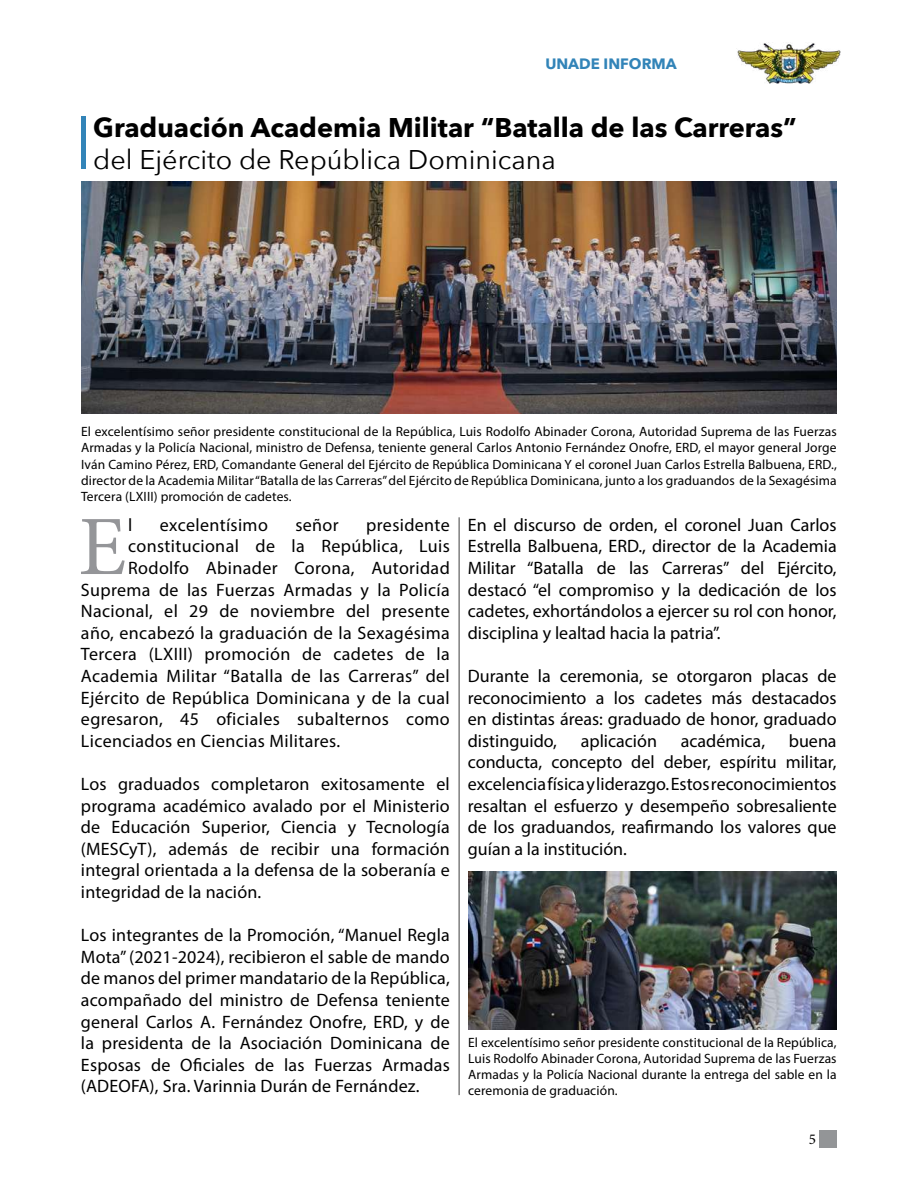
<style>
.page{position:relative;width:918px;height:1188px;background:#fff}
.page>*{position:absolute;margin:0;border:0;box-sizing:border-box;transform-origin:0 0}
.t1{font:84.45px "Minion Pro";color:#949598}
.t2{font:700 27px "Avenir Next";color:#000}
.t3{font:27px "Avenir Next";color:#000}
.t4{font:18px/21.6px "Myriad Pro";letter-spacing:.015em;color:#000;text-align:justify}
.t5{font:700 15px "Avenir Next";color:#3284b8}
.t6{font:15px "Minion Pro";color:#000}
.t7{font:13.5px/16.2px "Myriad Pro";letter-spacing:.01em;color:#000;text-align:justify}
</style>
<div class="page">
<img style="left:737px;top:43px;width:104px;height:40px">
<div style="left:820px;top:1130px;width:17px;height:18px;background:#939597"></div>
<hr style="left:459px;top:517px;width:1px;height:578px;background:#3f3f3f">
<hr style="left:82px;top:116px;width:4px;height:53px;background:#3284b8">
<img style="left:468px;top:872px;width:369px;height:157px">
<img style="left:81px;top:181px;width:756px;height:233px">
<p class="t5" style="left:545px;top:51px;width:133px">UNADE INFORMA</p>
<h2 class="t2" style="left:93px;top:104px;width:705px">Graduación Academia Militar “Batalla de las Carreras”</h2>
<h2 class="t3" style="left:93px;top:137px;width:464px">del Ejército de República Dominicana</h2>
<p class="t7" style="left:81px;top:423px;width:757px">El excelentísimo señor presidente constitucional de la República, Luis Rodolfo Abinader Corona, Autoridad Suprema de las Fuerzas Armadas y la Policía Nacional, ministro de Defensa, teniente general Carlos Antonio Fernández Onofre, ERD, el mayor general Jorge Iván Camino Pérez, ERD, Comandante General del Ejército de República Dominicana Y el coronel Juan Carlos Estrella Balbuena, ERD., director de la Academia Militar “Batalla de las Carreras” del Ejército de República Dominicana, junto a los graduandos de la Sexagésima Tercera (LXIII) promoción de cadetes.</p>
<h1 class="t1" style="left:79px;top:490px;width:49px">E</h1>
<p class="t4" style="left:128px;top:514px;width:6px">l</p>
<p class="t4" style="left:160px;top:514px;width:109px">excelentísimo</p>
<p class="t4" style="left:295px;top:514px;width:45px">señor</p>
<p class="t4" style="left:366px;top:514px;width:85px">presidente</p>
<p class="t4" style="left:128px;top:535px;width:323px">constitucional de la República, Luis</p>
<p class="t4" style="left:128px;top:557px;width:323px">Rodolfo Abinader Corona, Autoridad</p>
<p class="t4" style="left:81px;top:579px;width:370px">Suprema de las Fuerzas Armadas y la Policía</p>
<p class="t4" style="left:81px;top:600px;width:370px">Nacional, el 29 de noviembre del presente</p>
<p class="t4" style="left:81px;top:622px;width:370px">año, encabezó la graduación de la Sexagésima</p>
<p class="t4" style="left:81px;top:643px;width:370px">Tercera (LXIII) promoción de cadetes de la</p>
<p class="t4" style="left:81px;top:665px;width:370px">Academia Militar “Batalla de las Carreras” del</p>
<p class="t4" style="left:81px;top:687px;width:370px">Ejército de República Dominicana y de la cual</p>
<p class="t4" style="left:81px;top:708px;width:370px">egresaron, 45 oficiales subalternos como</p>
<p class="t4" style="left:81px;top:730px;width:261px">Licenciados en Ciencias Militares.</p>
<p class="t4" style="left:81px;top:773px;width:370px">Los graduados completaron exitosamente el programa académico avalado por el Ministerio de Educación Superior, Ciencia y Tecnología (MESCyT), además de recibir una formación integral orientada a la defensa de la soberanía e integridad de la nación.</p>
<p class="t4" style="left:81px;top:924px;width:370px">Los integrantes de la Promoción, “Manuel Regla Mota” (2021-2024), recibieron el sable de mando de manos del primer mandatario de la República, acompañado del ministro de Defensa teniente general Carlos A. Fernández Onofre, ERD, y de la presidenta de la Asociación Dominicana de Esposas de Oficiales de las Fuerzas Armadas (ADEOFA), Sra. Varinnia Durán de Fernández.</p>
<p class="t4" style="left:468px;top:514px;width:370px">En el discurso de orden, el coronel Juan Carlos Estrella Balbuena, ERD., director de la Academia Militar “Batalla de las Carreras” del Ejército, destacó “el compromiso y la dedicación de los cadetes, exhortándolos a ejercer su rol con honor, disciplina y lealtad hacia la patria”.</p>
<p class="t4" style="left:468px;top:665px;width:370px">Durante la ceremonia, se otorgaron placas de reconocimiento a los cadetes más destacados en distintas áreas: graduado de honor, graduado distinguido,</p>
<p class="t4" style="left:468px;top:730px;width:370px;text-indent:321px">buena conducta, concepto del deber, espíritu militar, excelencia física y liderazgo. Estos reconocimientos resaltan el esfuerzo y desempeño sobresaliente de los graduandos, reafirmando los valores que guían a la institución.</p>
<p class="t4" style="left:581px;top:730px;width:78px">aplicación</p>
<p class="t4" style="left:681px;top:730px;width:86px">académica,</p>
<p class="t7" style="left:468px;top:1034px;width:370px">El excelentísimo señor presidente constitucional de la República, Luis Rodolfo Abinader Corona, Autoridad Suprema de las Fuerzas Armadas y la Policía Nacional durante la entrega del sable en la ceremonia de graduación.</p>
<p class="t6" style="left:809px;top:1130px;width:9px">5</p>
</div>
